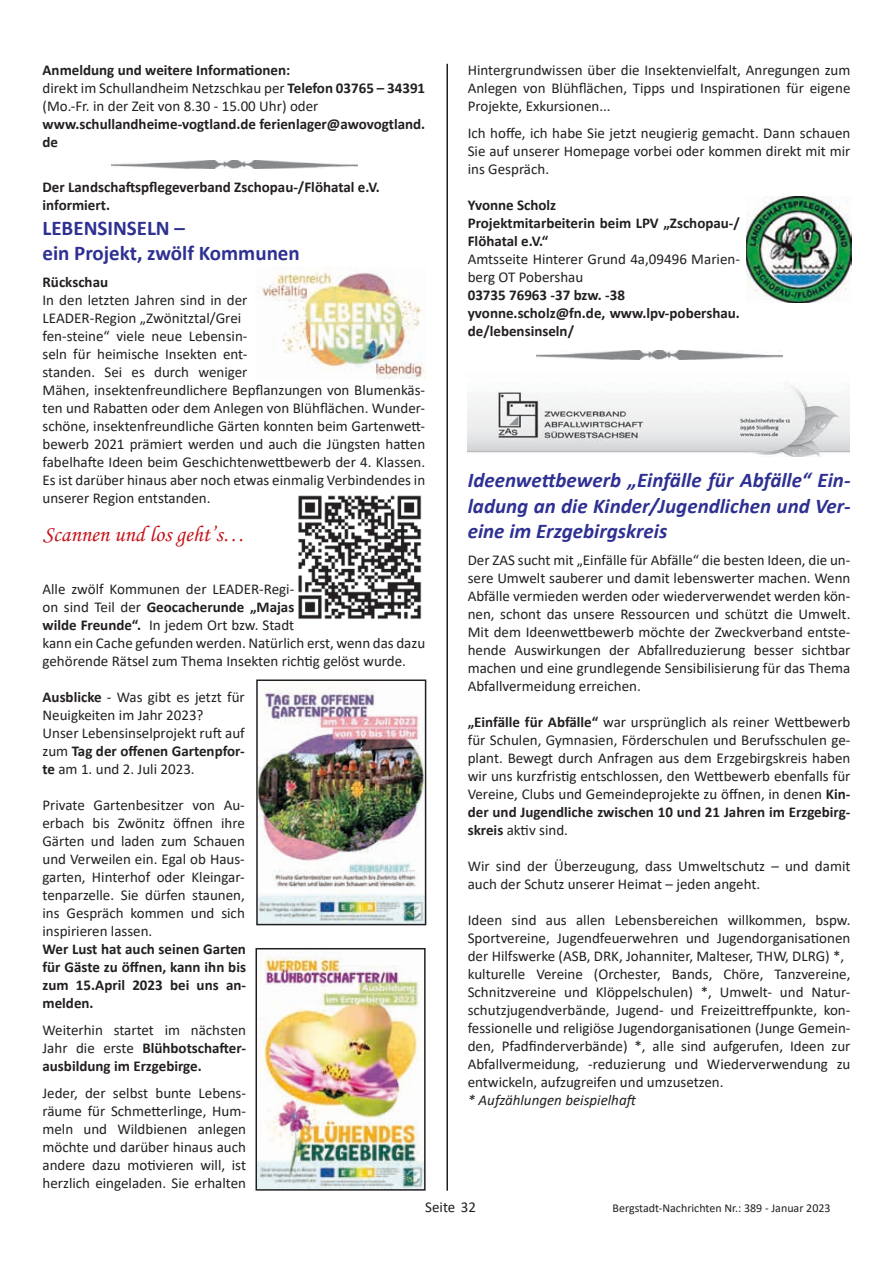
<style>
.page{position:relative;width:893px;height:1263px;background:#fff}
.page>*{position:absolute;margin:0;border:0;box-sizing:border-box;transform-origin:0 0}
.t1{font:22.5px "Monotype Corsiva";color:#c4151c}
.t2{font:italic 700 21px/25.2px "Calibri";color:#2e3092;text-align:justify}
.t3{font:700 21px/25.2px "Calibri";color:#2e3092}
.t4{font:15px/18px "Calibri";color:#231f20}
.t5{font:700 15px/18px "Calibri";color:#231f20}
.t6{font:italic 15px "Calibri";color:#231f20}
.t7{font:12px "Calibri";color:#231f20}
.s1{font-weight:700}
.s2{font-weight:400}
</style>
<div class="page">
<img style="left:111px;top:161px;width:246px;height:8px">
<hr style="left:446px;top:64px;width:2px;height:1127px;background:#231f20">
<img style="left:298px;top:495px;width:124px;height:124px">
<img style="left:262px;top:268px;width:164px;height:111px">
<img style="left:259px;top:686px;width:164px;height:236px">
<div style="left:256px;top:679px;width:170px;height:246px;border:2px solid #231f20"></div>
<img style="left:258px;top:952px;width:165px;height:235px">
<div style="left:255px;top:948px;width:171px;height:242px;border:2px solid #231f20"></div>
<img style="left:746px;top:196px;width:105px;height:106px">
<img style="left:467px;top:385px;width:383px;height:71px">
<img style="left:536px;top:351px;width:246px;height:8px">
<p class="t4" style="left:43px;top:61px;width:384px"><span class="s1">Anmeldung und weitere Informationen:<br></span>direkt im Schullandheim Netzschkau per <span class="s1">Telefon 03765 – 34391 </span>(Mo.-Fr. in der Zeit von 8.30 - 15.00 Uhr) oder</p>
<p class="t5" style="left:43px;top:115px;width:384px">www.schullandheime-vogtland.de ferienlager@awovogtland. de</p>
<p class="t5" style="left:43px;top:178px;width:339px">Der Landschaftspflegeverband Zschopau-/Flöhatal e.V. informiert.</p>
<h2 class="t3" style="left:43px;top:215px;width:259px">LEBENSINSELN –<br>ein Projekt, zwölf Kommunen</h2>
<p class="t5" style="left:43px;top:273px;width:67px">Rückschau</p>
<p class="t4" style="left:43px;top:291px;width:384px">In den letzten Jahren sind in der<br>LEADER-Region „Zwönitztal/Grei<br>fen-steine“ viele neue Lebensin-<br>seln für heimische Insekten ent-<br>standen. Sei es durch weniger<br>Mähen, insektenfreundlichere Bepflanzungen von Blumenkäs&shy;ten und Rabatten oder dem Anlegen von Blühflächen. Wunder&shy;schöne, insektenfreundliche Gärten konnten beim Gartenwett&shy;bewerb 2021 prämiert werden und auch die Jüngsten hatten fabelhafte Ideen beim Geschichtenwettbewerb der 4. Klassen.<br>Es ist darüber hinaus aber noch etwas einmalig Verbindendes in unserer Region entstanden.</p>
<h1 class="t1" style="left:43px;top:520px;width:204px">Scannen und los geht’s…</h1>
<p class="t4" style="left:43px;top:579px;width:384px">Alle zwölf Kommunen der LEADER-Regi-<br>on sind Teil der <span class="s1">Geocacherunde „Majas<br>wilde Freunde“.</span> In jedem Ort bzw. Stadt<br>kann ein Cache gefunden werden. Natürlich erst, wenn das dazu gehörende Rätsel zum Thema Insekten richtig gelöst wurde.</p>
<p class="t4" style="left:43px;top:687px;width:204px"><span class="s1">Ausblicke</span> - Was gibt es jetzt für<br>Neuigkeiten im Jahr 2023?<br>Unser Lebensinselprojekt ruft auf zum <span class="s1">Tag der offenen Gartenpfor&shy;te</span> am 1. und 2. Juli 2023.</p>
<p class="t4" style="left:43px;top:795px;width:204px;text-align:justify">Private Gartenbesitzer von Au&shy;erbach bis Zwönitz öffnen ihre Gärten und laden zum Schauen und Verweilen ein. Egal ob Haus&shy;garten, Hinterhof oder Kleingar&shy;tenparzelle. Sie dürfen staunen, ins Gespräch kommen und sich inspirieren lassen.</p>
<p class="t5" style="left:43px;top:939px;width:205px;text-align:justify">Wer Lust hat auch seinen Garten für Gäste zu öffnen, kann ihn bis zum 15.April 2023 bei uns an&shy;melden.</p>
<p class="t5" style="left:43px;top:1020px;width:205px;text-align:justify"><span class="s2">Weiterhin startet im nächsten Jahr die erste</span> Blühbotschafter&shy;ausbildung im Erzgebirge.</p>
<p class="t4" style="left:43px;top:1083px;width:205px;text-align:justify">Jeder, der selbst bunte Lebens&shy;räume für Schmetterlinge, Hum&shy;meln und Wildbienen anlegen möchte und darüber hinaus auch andere dazu motivieren will, ist herzlich eingeladen. Sie erhalten</p>
<p class="t4" style="left:468px;top:61px;width:384px;text-align:justify">Hintergrundwissen über die Insektenvielfalt, Anregungen zum Anlegen von Blühflächen, Tipps und Inspirationen für eigene Projekte, Exkursionen...</p>
<p class="t4" style="left:468px;top:124px;width:384px;text-align:justify">Ich hoffe, ich habe Sie jetzt neugierig gemacht. Dann schauen Sie auf unserer Homepage vorbei oder kommen direkt mit mir ins Gespräch.</p>
<p class="t5" style="left:468px;top:196px;width:274px">Yvonne Scholz<br>Projektmitarbeiterin beim LPV „Zschopau-/<br>Flöhatal e.V.“</p>
<p class="t4" style="left:468px;top:250px;width:274px">Amtsseite Hinterer Grund 4a,09496 Marien&shy;berg OT Pobershau</p>
<p class="t5" style="left:468px;top:286px;width:274px">03735 76963 -37 bzw. -38 yvonne.scholz@fn.de, www.lpv-pobershau. de/lebensinseln/</p>
<h2 class="t2" style="left:468px;top:467px;width:384px">Ideenwettbewerb „Einfälle für Abfälle“ Ein&shy;ladung an die Kinder/Jugendlichen und Ver&shy;eine im Erzgebirgskreis</h2>
<p class="t4" style="left:468px;top:550px;width:384px;text-align:justify">Der ZAS sucht mit „Einfälle für Abfälle“ die besten Ideen, die un&shy;sere Umwelt sauberer und damit lebenswerter machen. Wenn Abfälle vermieden werden oder wiederverwendet werden kön&shy;nen, schont das unsere Ressourcen und schützt die Umwelt.<br>Mit dem Ideenwettbewerb möchte der Zweckverband entste&shy;hende Auswirkungen der Abfallreduzierung besser sichtbar machen und eine grundlegende Sensibilisierung für das Thema Abfallvermeidung erreichen.</p>
<p class="t4" style="left:468px;top:712px;width:384px;text-align:justify"><span class="s1">„Einfälle für Abfälle“</span> war ursprünglich als reiner Wettbewerb für Schulen, Gymnasien, Förderschulen und Berufsschulen ge&shy;plant. Bewegt durch Anfragen aus dem Erzgebirgskreis haben wir uns kurzfristig entschlossen, den Wettbewerb ebenfalls für Vereine, Clubs und Gemeindeprojekte zu öffnen, in denen <span class="s1">Kin&shy;der und Jugendliche zwischen 10 und 21 Jahren im Erzgebirg&shy;skreis</span> aktiv sind.</p>
<p class="t4" style="left:468px;top:856px;width:384px">Wir sind der Überzeugung, dass Umweltschutz – und damit auch der Schutz unserer Heimat – jeden angeht.</p>
<p class="t4" style="left:468px;top:910px;width:384px">Ideen sind aus allen Lebensbereichen willkommen, bspw.<br>Sportvereine, Jugendfeuerwehren und Jugendorganisationen der Hilfswerke (ASB, DRK, Johanniter, Malteser, THW, DLRG) *, kulturelle Vereine (Orchester, Bands, Chöre, Tanzvereine, Schnitzvereine und Klöppelschulen) *, Umwelt- und Natur&shy;schutzjugendverbände, Jugend- und Freizeittreffpunkte, kon&shy;fessionelle und religiöse Jugendorganisationen (Junge Gemein&shy;den, Pfadfinderverbände) *, alle sind aufgerufen, Ideen zur Abfallvermeidung, -reduzierung und Wiederverwendung zu entwickeln, aufzugreifen und umzusetzen.</p>
<p class="t6" style="left:468px;top:1089px;width:171px">* Aufzählungen beispielhaft</p>
<p class="t4" style="left:425px;top:1197px;width:52px">Seite 32</p>
<p class="t7" style="left:612px;top:1200px;width:220px">Bergstadt-Nachrichten Nr.: 389 - Januar 2023</p>
</div>
